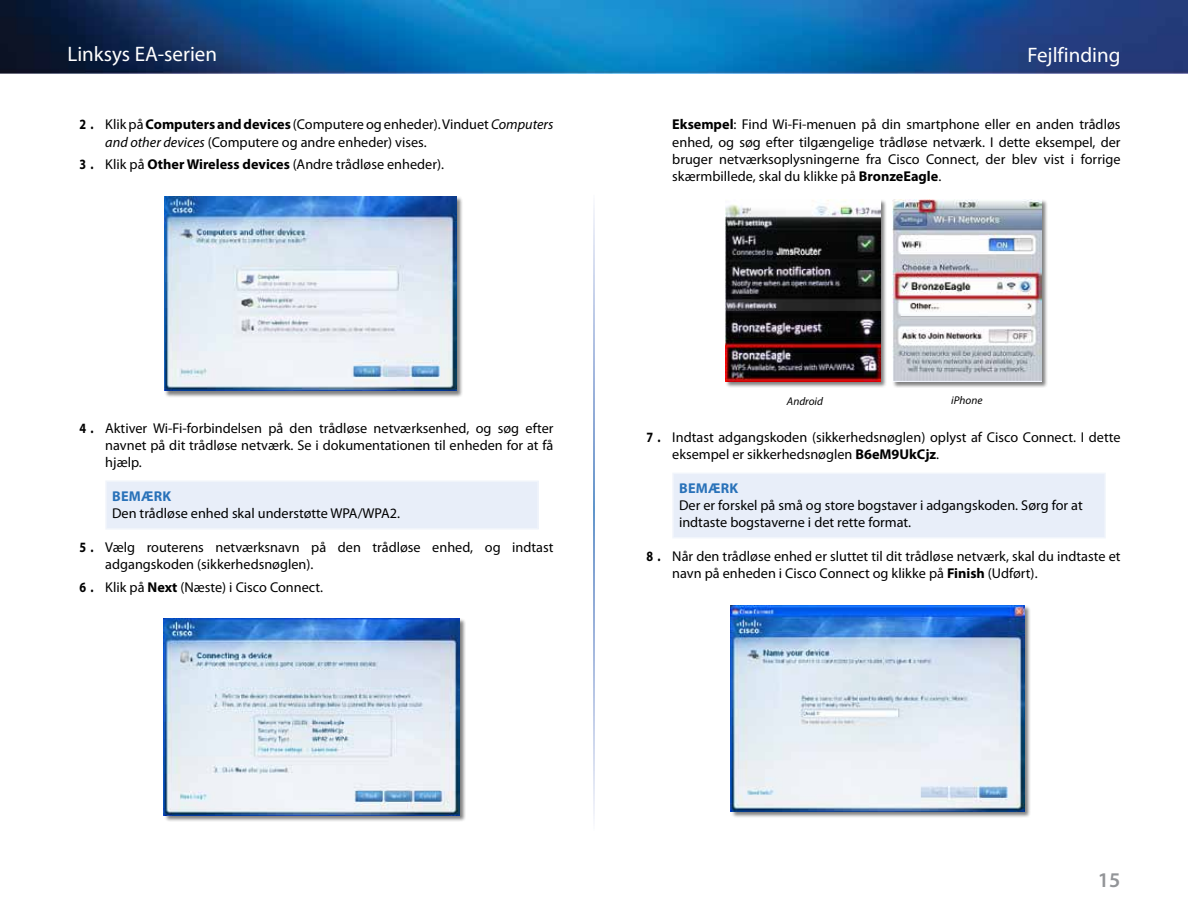
<style>
.page{position:relative;width:1188px;height:918px;background:#fff}
.page>*{position:absolute;margin:0;border:0;box-sizing:border-box;transform-origin:0 0}
.t1{font:21px "Myriad Pro";color:#fff}
.t2{font:600 21px "Myriad Pro";color:#939598}
.t3{font:14.25px/17.1px "Myriad Pro";color:#000}
.t4{font:italic 11.25px "Myriad Pro";color:#000}
.s1{font-weight:700}
.s2{font-style:italic}
.s3{font-weight:700;color:#2972b9}
</style>
<div class="page">
<img style="left:0;top:0;width:1188px;height:73px">
<div style="left:164px;top:196px;width:300px;height:201px;background:#000;opacity:.5"></div>
<img style="left:164px;top:196px;width:293px;height:195px">
<div style="left:106px;top:481px;width:432px;height:48px;background:#e8eef9"></div>
<hr style="left:105px;top:482px;width:2px;height:46px;background:#f1f5fb">
<hr style="left:537px;top:482px;width:2px;height:46px;background:#f1f5fb">
<hr style="left:105px;top:480px;width:434px;height:2px;background:#f1f5fb">
<hr style="left:105px;top:528px;width:434px;height:2px;background:#f1f5fb">
<div style="left:164px;top:619px;width:302px;height:203px;background:#000;opacity:.5"></div>
<img style="left:164px;top:619px;width:295px;height:196px">
<div style="left:725px;top:199px;width:162px;height:190px;background:#000;opacity:.5"></div>
<img style="left:725px;top:199px;width:155px;height:183px">
<div style="left:892px;top:199px;width:156px;height:189px;background:#000;opacity:.5"></div>
<img style="left:893px;top:200px;width:148px;height:182px">
<div style="left:673px;top:473px;width:432px;height:65px;background:#e8eef9"></div>
<hr style="left:672px;top:474px;width:2px;height:63px;background:#f1f5fb">
<hr style="left:1104px;top:474px;width:2px;height:63px;background:#f1f5fb">
<hr style="left:672px;top:473px;width:434px;height:1px;background:#f1f5fb">
<hr style="left:672px;top:537px;width:434px;height:1px;background:#f1f5fb">
<div style="left:731px;top:605px;width:300px;height:213px;background:#000;opacity:.5"></div>
<img style="left:731px;top:605px;width:293px;height:206px">
<p class="t1" style="left:68px;top:41px;width:151px">Linksys EA-serien</p>
<p class="t1" style="left:1027px;top:42px;width:95px">Fejlfinding</p>
<p class="t3" style="left:105px;top:116px;width:450px;text-indent:-26px"><span class="s1">2 .</span> Klik på <span class="s1">Computers and devices</span> (Computere og enheder). Vinduet <span class="s2">Computers and other devices</span> (Computere og andre enheder) vises.</p>
<p class="t3" style="left:79px;top:156px;width:365px"><span class="s1">3 .</span> Klik på <span class="s1">Other Wireless devices</span> (Andre trådløse enheder).</p>
<p class="t3" style="left:105px;top:419px;width:450px;text-align:justify;text-indent:-26px"><span class="s1">4 .</span> Aktiver Wi-Fi-forbindelsen på den trådløse netværksenhed, og søg efter navnet på dit trådløse netværk. Se i dokumentationen til enheden for at få hjælp.</p>
<p class="t3" style="left:112px;top:487px;width:288px"><span class="s3">Bemærk<br></span>Den trådløse enhed skal understøtte WPA/WPA2.</p>
<p class="t3" style="left:105px;top:539px;width:450px;text-indent:-26px"><span class="s1">5 .</span> Vælg routerens netværksnavn på den trådløse enhed, og indtast adgangskoden (sikkerhedsnøglen).</p>
<p class="t3" style="left:79px;top:578px;width:244px"><span class="s1">6 .</span> Klik på <span class="s1">Next</span> (Næste) i Cisco Connect.</p>
<p class="t3" style="left:672px;top:116px;width:450px;text-align:justify"><span class="s1">Eksempel</span>: Find Wi-Fi-menuen på din smartphone eller en anden trådløs enhed, og søg efter tilgængelige trådløse netværk. I dette eksempel, der bruger netværksoplysningerne fra Cisco Connect, der blev vist i forrige skærmbillede, skal du klikke på <span class="s1">BronzeEagle</span>.</p>
<p class="t4" style="left:787px;top:394px;width:38px">Android</p>
<p class="t4" style="left:951px;top:394px;width:33px">iPhone</p>
<p class="t3" style="left:672px;top:428px;width:450px;text-indent:-26px"><span class="s1">7 .</span> Indtast adgangskoden (sikkerhedsnøglen) oplyst af Cisco Connect. I dette eksempel er sikkerhedsnøglen <span class="s1">B6eM9UkCjz</span>.</p>
<p class="t3" style="left:679px;top:479px;width:405px"><span class="s3">Bemærk<br></span>Der er forskel på små og store bogstaver i adgangskoden. Sørg for at indtaste bogstaverne i det rette format.</p>
<p class="t3" style="left:672px;top:547px;width:450px;text-indent:-26px"><span class="s1">8 .</span> Når den trådløse enhed er sluttet til dit trådløse netværk, skal du indtaste et navn på enheden i Cisco Connect og klikke på <span class="s1">Finish</span> (Udført).</p>
<p class="t2" style="left:1098px;top:867px;width:24px">15</p>
</div>
